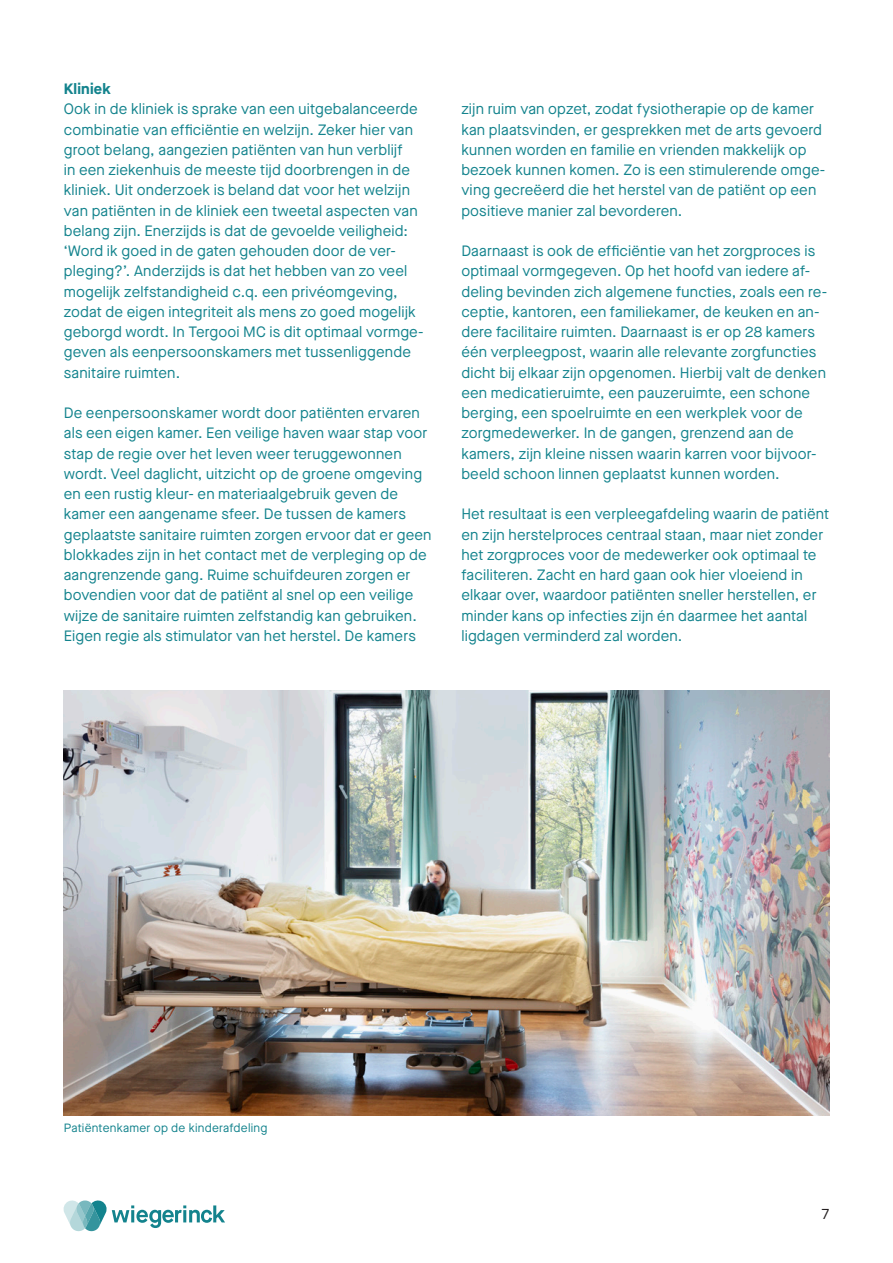
<style>
.page{position:relative;width:893px;height:1263px;background:#fff}
.page>*{position:absolute;margin:0;border:0;box-sizing:border-box;transform-origin:0 0}
.Broodtekst_-_NL{font:15px/20.2px "Maison Neue";letter-spacing:.01em;color:#13838d}
.Broodtekst_-_NL-2{font:700 15px "Maison Neue";letter-spacing:.01em;color:#13838d}
.t1{font:15px "Maison Neue";color:#231f20}
.Onderschrift{font:12px "Maison Neue";letter-spacing:.02em;color:#13838d}
</style>
<div class="page">
<img style="left:64px;top:690px;width:765px;height:426px">
<svg style="left:64px;top:1200px;width:161px;height:31px"></svg>
<p class="Broodtekst_-_NL-2" style="left:64px;top:78px;width:48px">Kliniek</p>
<p class="Broodtekst_-_NL" style="left:64px;top:99px;width:361px">Ook in de kliniek is sprake van een uitgebalanceerde combinatie van efficiëntie en welzijn. Zeker hier van groot belang, aangezien patiënten van hun verblijf<br>in een ziekenhuis de meeste tijd doorbrengen in de kliniek. Uit onderzoek is beland dat voor het welzijn van patiënten in de kliniek een tweetal aspecten van belang zijn. Enerzijds is dat de gevoelde veiligheid: ‘Word ik goed in de gaten gehouden door de ver&shy;pleging?’. Anderzijds is dat het hebben van zo veel mogelijk zelfstandigheid c.q. een privéomgeving, zodat de eigen integriteit als mens zo goed mogelijk geborgd wordt. In Tergooi MC is dit optimaal vormge&shy;geven als eenpersoonskamers met tussenliggende sanitaire ruimten.</p>
<p class="Broodtekst_-_NL" style="left:64px;top:403px;width:369px">De eenpersoonskamer wordt door patiënten ervaren als een eigen kamer. Een veilige haven waar stap voor stap de regie over het leven weer teruggewonnen wordt. Veel daglicht, uitzicht op de groene omgeving en een rustig kleur- en materiaalgebruik geven de kamer een aangename sfeer. De tussen de kamers geplaatste sanitaire ruimten zorgen ervoor dat er geen blokkades zijn in het contact met de verpleging op de aangrenzende gang. Ruime schuifdeuren zorgen er bovendien voor dat de patiënt al snel op een veilige wijze de sanitaire ruimten zelfstandig kan gebruiken.<br>Eigen regie als stimulator van het herstel. De kamers</p>
<p class="Broodtekst_-_NL" style="left:461px;top:99px;width:366px">zijn ruim van opzet, zodat fysiotherapie op de kamer kan plaatsvinden, er gesprekken met de arts gevoerd kunnen worden en familie en vrienden makkelijk op bezoek kunnen komen. Zo is een stimulerende omge&shy;ving gecreëerd die het herstel van de patiënt op een positieve manier zal bevorderen.</p>
<p class="Broodtekst_-_NL" style="left:461px;top:241px;width:367px">Daarnaast is ook de efficiëntie van het zorgproces is optimaal vormgegeven. Op het hoofd van iedere af&shy;deling bevinden zich algemene functies, zoals een re&shy;ceptie, kantoren, een familiekamer, de keuken en an&shy;dere facilitaire ruimten. Daarnaast is er op 28 kamers één verpleegpost, waarin alle relevante zorgfuncties dicht bij elkaar zijn opgenomen. Hierbij valt de denken een medicatieruimte, een pauzeruimte, een schone berging, een spoelruimte en een werkplek voor de zorgmedewerker. In de gangen, grenzend aan de kamers, zijn kleine nissen waarin karren voor bijvoor&shy;beeld schoon linnen geplaatst kunnen worden.</p>
<p class="Broodtekst_-_NL" style="left:461px;top:504px;width:369px">Het resultaat is een verpleegafdeling waarin de patiënt en zijn herstelproces centraal staan, maar niet zonder het zorgproces voor de medewerker ook optimaal te faciliteren. Zacht en hard gaan ook hier vloeiend in elkaar over, waardoor patiënten sneller herstellen, er minder kans op infecties zijn én daarmee het aantal ligdagen verminderd zal worden.</p>
<p class="Onderschrift" style="left:64px;top:1120px;width:205px">Patiëntenkamer op de kinderafdeling</p>
<p class="t1" style="left:822px;top:1204px;width:9px">7</p>
</div>
